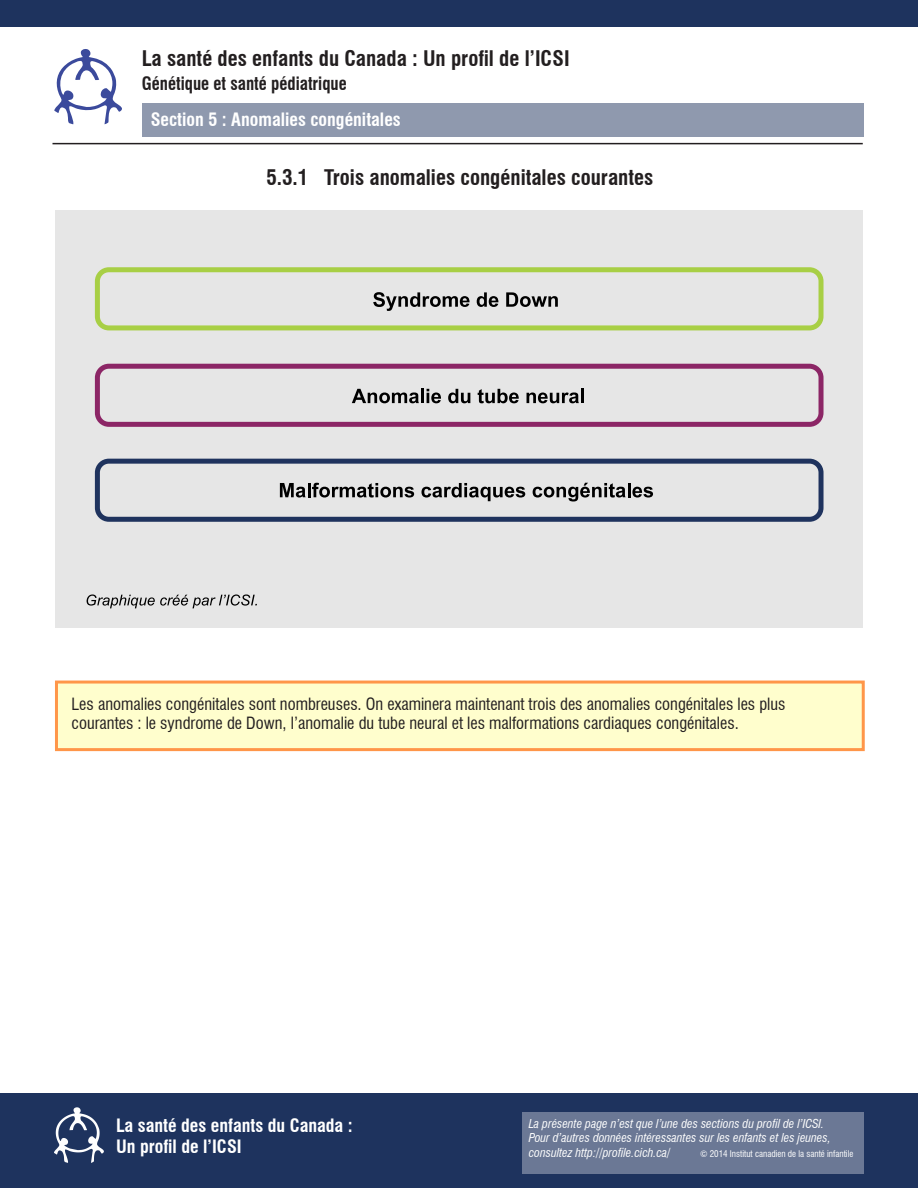
<style>
.page{position:relative;width:918px;height:1188px;background:#fff}
.page>*{position:absolute;margin:0;border:0;box-sizing:border-box;transform-origin:0 0}
.NumberHead14{font:700 condensed 21px "Swiss 721 BT";color:#231f20}
.t1{font:700 condensed 18px/21.6px "Swiss 721 BT";color:#fff}
.t2{font:700 condensed 18px "Swiss 721 BT";color:#231f20;scale:.94 1}
.normal11{font:condensed 16.5px/19.8px "Swiss 721 BT";color:#231f20}
.t3{font:italic condensed 12px/14.4px "Swiss 721 BT";color:#fff}
.t4{font:condensed 9px "Swiss 721 BT";color:#fff}
</style>
<div class="page">
<div style="left:0;top:1093px;width:918px;height:95px;background:#1e335e"></div>
<hr style="left:52px;top:143px;width:811px;height:1px;background:#231f20">
<div style="left:0;top:0;width:918px;height:27px;background:#1e335e"></div>
<div style="left:522px;top:1112px;width:342px;height:62px;background:#6b7895"></div>
<svg style="left:54px;top:49px;width:68px;height:75px"></svg>
<svg style="left:54px;top:1107px;width:50px;height:56px"></svg>
<div style="left:56px;top:682px;width:807px;height:68px;background:#fffecd"></div>
<div style="left:55px;top:681px;width:810px;height:70px;border:3px solid #ff9649"></div>
<div style="left:55px;top:210px;width:807px;height:418px;background:#e6e6e6"></div>
<svg style="left:87px;top:594px;width:170px;height:14px"></svg>
<svg style="left:373px;top:292px;width:97px;height:19px"></svg>
<svg style="left:477px;top:292px;width:21px;height:15px"></svg>
<svg style="left:506px;top:292px;width:52px;height:15px"></svg>
<svg style="left:352px;top:389px;width:67px;height:14px"></svg>
<hr style="left:421px;top:389px;width:3px;height:14px;background:#000">
<svg style="left:427px;top:389px;width:14px;height:14px"></svg>
<svg style="left:448px;top:389px;width:22px;height:14px"></svg>
<svg style="left:478px;top:389px;width:41px;height:14px"></svg>
<svg style="left:527px;top:393px;width:52px;height:10px"></svg>
<hr style="left:581px;top:389px;width:3px;height:14px;background:#000">
<svg style="left:280px;top:483px;width:134px;height:15px"></svg>
<svg style="left:421px;top:483px;width:104px;height:18px"></svg>
<svg style="left:533px;top:483px;width:120px;height:19px"></svg>
<div style="left:95px;top:267px;width:729px;height:63px;border:5px solid #a8cf45;border-radius:11px"></div>
<div style="left:95px;top:364px;width:729px;height:63px;border:5px solid #8c2666;border-radius:11px"></div>
<div style="left:95px;top:459px;width:729px;height:63px;border:5px solid #1f335e;border-radius:11px"></div>
<div style="left:142px;top:103px;width:721px;height:34px;background:#8f99ae"></div>
<p class="NumberHead14" style="left:142px;top:46px;width:429px">La santé des enfants du Canada : Un profil de l’ICSI</p>
<p class="t2" style="left:142px;top:72px;width:220px">Génétique et santé pédiatrique</p>
<p class="t1" style="left:151px;top:109px;width:252px">Section 5 : Anomalies congénitales</p>
<p class="NumberHead14" style="left:266px;top:165px;width:389px">5.3.1 Trois anomalies congénitales courantes</p>
<p class="normal11" style="left:71px;top:694px;width:716px">Les anomalies congénitales sont nombreuses. On examinera maintenant trois des anomalies congénitales les plus courantes : le syndrome de Down, l’anomalie du tube neural et les malformations cardiaques congénitales.</p>
<p class="t1" style="left:116px;top:1114px;width:238px">La santé des enfants du Canada :<br>Un profil de l’ICSI</p>
<p class="t3" style="left:529px;top:1116px;width:303px">La présente page n’est que l’une des sections du profil de l’ICSI.<br>Pour d’autres données intéressantes sur les enfants et les jeunes, consultez http://profile.cich.ca/</p>
<p class="t4" style="left:700px;top:1149px;width:155px">© 2014 Institut canadien de la santé infantile</p>
</div>
